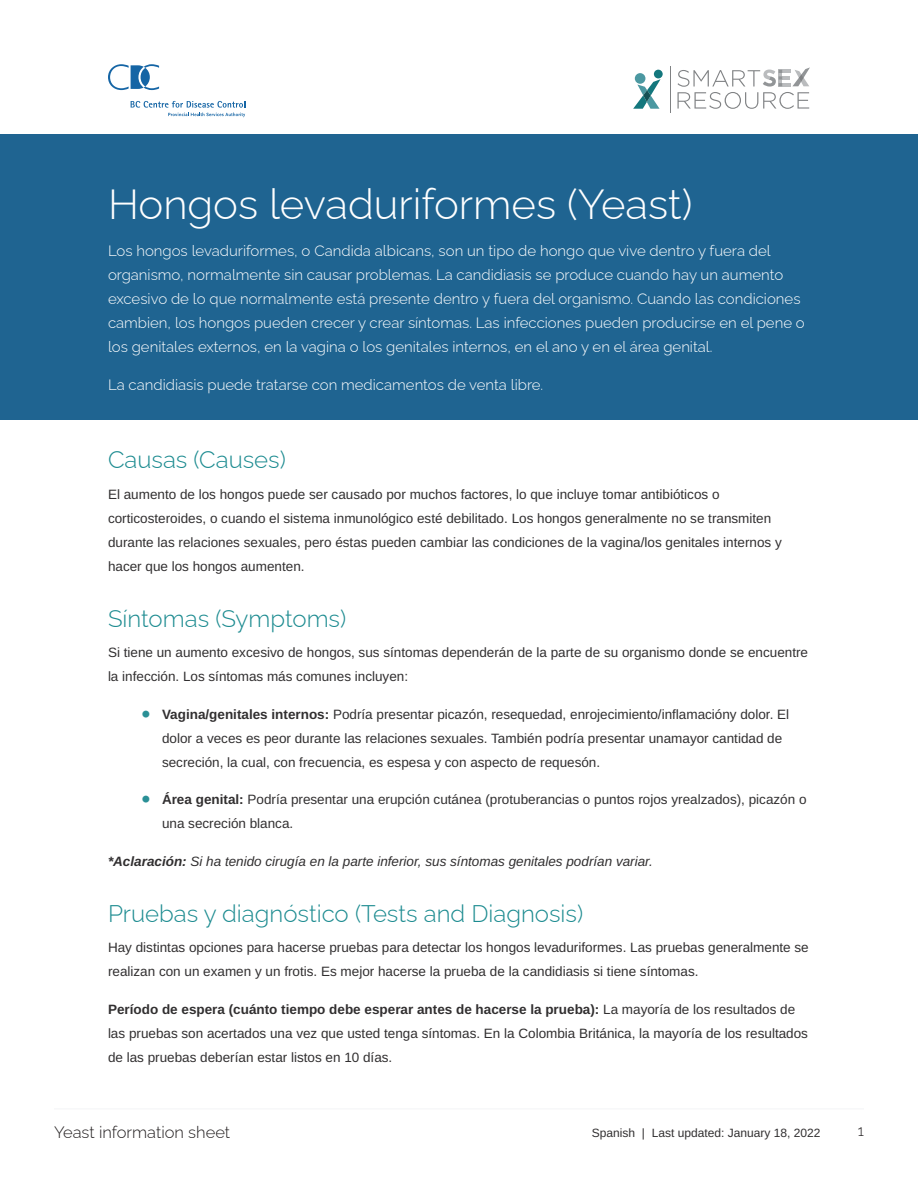
<style>
.page{position:relative;width:918px;height:1188px;background:#fff}
.page>*{position:absolute;margin:0;border:0;box-sizing:border-box;transform-origin:0 0}
.t1{font:300 42px "Raleway";color:#fff}
.t2{font:300 24px "Raleway";color:#1c8b90}
.t3{font:300 16.5px "Raleway";color:#231f20}
.t4{font:300 15px/24px "Raleway";color:#fff}
.t5{font:300 15px "Raleway";color:#231f20}
.t6{font:13.5px/24px "Arimo";color:#312f30}
.t7{font:italic 13.5px "Arimo";color:#312f30}
.t8{font:12px "Arimo";color:#312f30}
.s1{font-weight:700;font-size:24px;color:#2a9096}
.s2{font-weight:700}
</style>
<div class="page">
<div style="left:654px;top:70px;width:9px;height:8px;background:#13777d;border-radius:4px"></div>
<div style="left:635px;top:73px;width:10px;height:11px;background:#4b98a1;border-radius:5px"></div>
<svg style="left:633px;top:79px;width:28px;height:30px"></svg>
<hr style="left:670px;top:66px;width:1px;height:46px;background:#808284">
<svg style="left:677px;top:67px;width:133px;height:42px"></svg>
<svg style="left:131px;top:101px;width:114px;height:16px"></svg>
<svg style="left:108px;top:64px;width:51px;height:26px"></svg>
<hr style="left:54px;top:1108px;width:810px;height:2px;background:#f7f8f9">
<div style="left:0;top:134px;width:918px;height:286px;background:#1f6491"></div>
<h1 class="t1" style="left:108px;top:170px;width:586px">Hongos levaduriformes (Yeast)</h1>
<p class="t4" style="left:108px;top:237px;width:698px">Los hongos levaduriformes, o Candida albicans, son un tipo de hongo que vive dentro y fuera del organismo, normalmente sin causar problemas. La candidiasis se produce cuando hay un aumento excesivo de lo que normalmente está presente dentro y fuera del organismo. Cuando las condiciones cambien, los hongos pueden crecer y crear síntomas. Las infecciones pueden producirse en el pene o los genitales externos, en la vagina o los genitales internos, en el ano y en el área genital.</p>
<p class="t4" style="left:108px;top:371px;width:437px">La candidiasis puede tratarse con medicamentos de venta libre.</p>
<h2 class="t2" style="left:108px;top:440px;width:179px">Causas (Causes)</h2>
<p class="t6" style="left:108px;top:482px;width:675px">El aumento de los hongos puede ser causado por muchos factores, lo que incluye tomar antibióticos o corticosteroides, o cuando el sistema inmunológico esté debilitado. Los hongos generalmente no se transmiten durante las relaciones sexuales, pero éstas pueden cambiar las condiciones de la vagina/los genitales internos y hacer que los hongos aumenten.</p>
<h2 class="t2" style="left:108px;top:599px;width:240px">Síntomas (Symptoms)</h2>
<p class="t6" style="left:108px;top:641px;width:702px">Si tiene un aumento excesivo de hongos, sus síntomas dependerán de la parte de su organismo donde se encuentre la infección. Los síntomas más comunes incluyen:</p>
<p class="t6" style="left:162px;top:702px;width:629px;text-indent:-20px"><span class="s1">•</span> <span class="s2">Vagina/genitales internos:</span> Podría presentar picazón, resequedad, enrojecimiento/inflamacióny dolor. El dolor a veces es peor durante las relaciones sexuales. También podría presentar unamayor cantidad de secreción, la cual, con frecuencia, es espesa y con aspecto de requesón.</p>
<p class="t6" style="left:162px;top:788px;width:646px;text-indent:-20px"><span class="s1">•</span> <span class="s2">Área genital:</span> Podría presentar una erupción cutánea (protuberancias o puntos rojos yrealzados), picazón o una secreción blanca.</p>
<p class="t7" style="left:108px;top:852px;width:547px"><span class="s2">*Aclaración:</span> Si ha tenido cirugía en la parte inferior, sus síntomas genitales podrían variar.</p>
<h2 class="t2" style="left:108px;top:894px;width:477px">Pruebas y diagnóstico (Tests and Diagnosis)</h2>
<p class="t6" style="left:108px;top:936px;width:702px">Hay distintas opciones para hacerse pruebas para detectar los hongos levaduriformes. Las pruebas generalmente se realizan con un examen y un frotis. Es mejor hacerse la prueba de la candidiasis si tiene síntomas.</p>
<p class="t6" style="left:108px;top:998px;width:702px"><span class="s2">Período de espera (cuánto tiempo debe esperar antes de hacerse la prueba):</span> La mayoría de los resultados de las pruebas son acertados una vez que usted tenga síntomas. En la Colombia Británica, la mayoría de los resultados de las pruebas deberían estar listos en 10 días.</p>
<p class="t3" style="left:54px;top:1119px;width:178px">Yeast information sheet</p>
<p class="t8" style="left:592px;top:1125px;width:230px">Spanish | Last updated: January 18, 2022</p>
<p class="t5" style="left:858px;top:1119px;width:8px">1</p>
</div>
